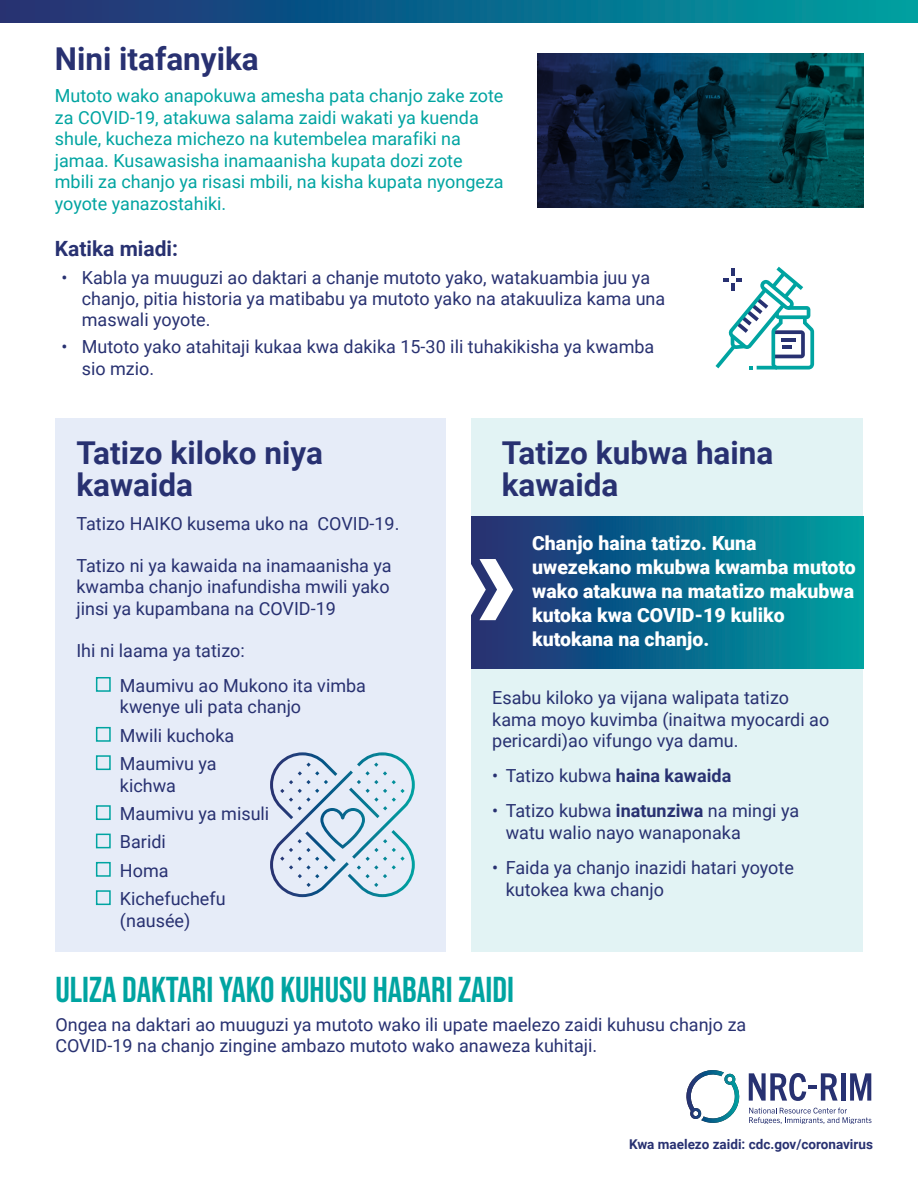
<style>
.page{position:relative;width:918px;height:1188px;background:#fff}
.page>*{position:absolute;margin:0;border:0;box-sizing:border-box;transform-origin:0 0}
.t1{font:700 36px "Bebas Neue Pro";color:#00a4a1}
.t2{font:700 31.5px/31.5px "Roboto";color:#283171}
.t3{font:700 21px "Roboto";color:#283171}
.t4{font:900 19.5px/24px "Roboto";color:#fff}
.t5{font:18px/21.6px "Roboto";color:#283171}
.t6{font:18px/21.6px "Roboto";color:#00a4a1}
.t7{font:700 13.5px "Roboto";color:#283171}
.s1{font-weight:700}
</style>
<div class="page">
<div style="left:471px;top:418px;width:392px;height:533px;background:#e2f3f4"></div>
<svg style="left:471px;top:516px;width:392px;height:152px;background:#0c668a"></svg>
<div style="left:55px;top:418px;width:391px;height:533px;background:#e6ecf8"></div>
<div style="left:96px;top:677px;width:15px;height:15px;border:2px solid #00a4a1"></div>
<div style="left:96px;top:727px;width:15px;height:15px;border:2px solid #00a4a1"></div>
<div style="left:96px;top:755px;width:15px;height:15px;border:2px solid #00a4a1"></div>
<div style="left:96px;top:805px;width:15px;height:15px;border:2px solid #00a4a1"></div>
<div style="left:96px;top:834px;width:15px;height:14px;border:2px solid #00a4a1"></div>
<div style="left:96px;top:862px;width:15px;height:15px;border:2px solid #00a4a1"></div>
<div style="left:96px;top:890px;width:15px;height:15px;border:2px solid #00a4a1"></div>
<svg style="left:270px;top:752px;width:145px;height:145px"></svg>
<svg style="left:0;top:0;width:918px;height:23px;background:#0c668a"></svg>
<svg style="left:715px;top:267px;width:99px;height:103px"></svg>
<svg style="left:471px;top:559px;width:42px;height:61px;background:#99a0bd"></svg>
<svg style="left:749px;top:1073px;width:89px;height:28px"></svg>
<hr style="left:841px;top:1073px;width:4px;height:28px;background:#273171">
<svg style="left:850px;top:1073px;width:21px;height:28px"></svg>
<svg style="left:749px;top:1108px;width:123px;height:16px"></svg>
<svg style="left:686px;top:1070px;width:54px;height:53px"></svg>
<svg style="left:537px;top:54px;width:326px;height:153px;background:#05374a"></svg>
<h2 class="t2" style="left:55px;top:42px;width:205px">Nini itafanyika</h2>
<p class="t6" style="left:55px;top:84px;width:450px">Mutoto wako anapokuwa amesha pata chanjo zake zote za COVID-19, atakuwa salama zaidi wakati ya kuenda shule, kucheza michezo na kutembelea marafiki na jamaa. Kusawasisha inamaanisha kupata dozi zote mbili za chanjo ya risasi mbili, na kisha kupata nyongeza yoyote yanazostahiki.</p>
<p class="t3" style="left:55px;top:234px;width:125px">Katika miadi:</p>
<p class="t5" style="left:82px;top:266px;width:585px;line-height:21px;text-indent:-20px">• Kabla ya muuguzi ao daktari a chanje mutoto yako, watakuambia juu ya chanjo, pitia historia ya matibabu ya mutoto yako na atakuuliza kama una maswali yoyote.</p>
<p class="t5" style="left:82px;top:335px;width:574px;text-indent:-20px">• Mutoto yako atahitaji kukaa kwa dakika 15-30 ili tuhakikisha ya kwamba sio mzio.</p>
<h2 class="t2" style="left:76px;top:436px;width:248px">Tatizo kiloko niya kawaida</h2>
<p class="t5" style="left:76px;top:512px;width:325px">Tatizo HAIKO kusema uko na COVID-19.</p>
<p class="t5" style="left:76px;top:554px;width:317px;text-align:justify">Tatizo ni ya kawaida na inamaanisha ya kwamba chanjo inafundisha mwili yako jinsi ya kupambana na COVID-19</p>
<p class="t5" style="left:120px;top:632px;width:248px;line-height:35.1px;text-indent:-44px">Ihi ni laama ya tatizo:<br>Maumivu ao Mukono ita vimba</p>
<p class="t5" style="left:120px;top:692px;width:183px;line-height:28.3px">kwenye uli pata chanjo<br>Mwili kuchoka<br>Maumivu ya</p>
<p class="t5" style="left:120px;top:770px;width:151px;line-height:28.3px">kichwa<br>Maumivu ya misuli<br>Baridi<br>Homa<br>Kichefuchefu</p>
<p class="t5" style="left:120px;top:909px;width:72px">(nausée)</p>
<h2 class="t2" style="left:502px;top:436px;width:273px">Tatizo kubwa haina kawaida</h2>
<p class="t4" style="left:532px;top:531px;width:325px">Chanjo haina tatizo. Kuna uwezekano mkubwa kwamba mutoto wako atakuwa na matatizo makubwa kutoka kwa COVID-19 kuliko kutokana na chanjo.</p>
<p class="t5" style="left:492px;top:686px;width:339px">Esabu kiloko ya vijana walipata tatizo kama moyo kuvimba (inaitwa myocardi ao pericardi)ao vifungo vya damu.</p>
<p class="t5" style="left:492px;top:764px;width:241px">• Tatizo kubwa <span class="s1">haina kawaida</span></p>
<p class="t5" style="left:506px;top:799px;width:295px;text-indent:-14px">• Tatizo kubwa <span class="s1">inatunziwa</span> na mingi ya watu walio nayo wanaponaka</p>
<p class="t5" style="left:506px;top:856px;width:290px;text-indent:-14px">• Faida ya chanjo inazidi hatari yoyote kutokea kwa chanjo</p>
<h1 class="t1" style="left:55px;top:969px;width:460px">ULIZA DAKTARI YAKO KUHUSU HABARI ZAIDI</h1>
<p class="t5" style="left:55px;top:1013px;width:693px">Ongea na daktari ao muuguzi ya mutoto wako ili upate maelezo zaidi kuhusu chanjo za<br>COVID-19 na chanjo zingine ambazo mutoto wako anaweza kuhitaji.</p>
<p class="t7" style="left:629px;top:1135px;width:245px">Kwa maelezo zaidi: cdc.gov/coronavirus</p>
</div>
